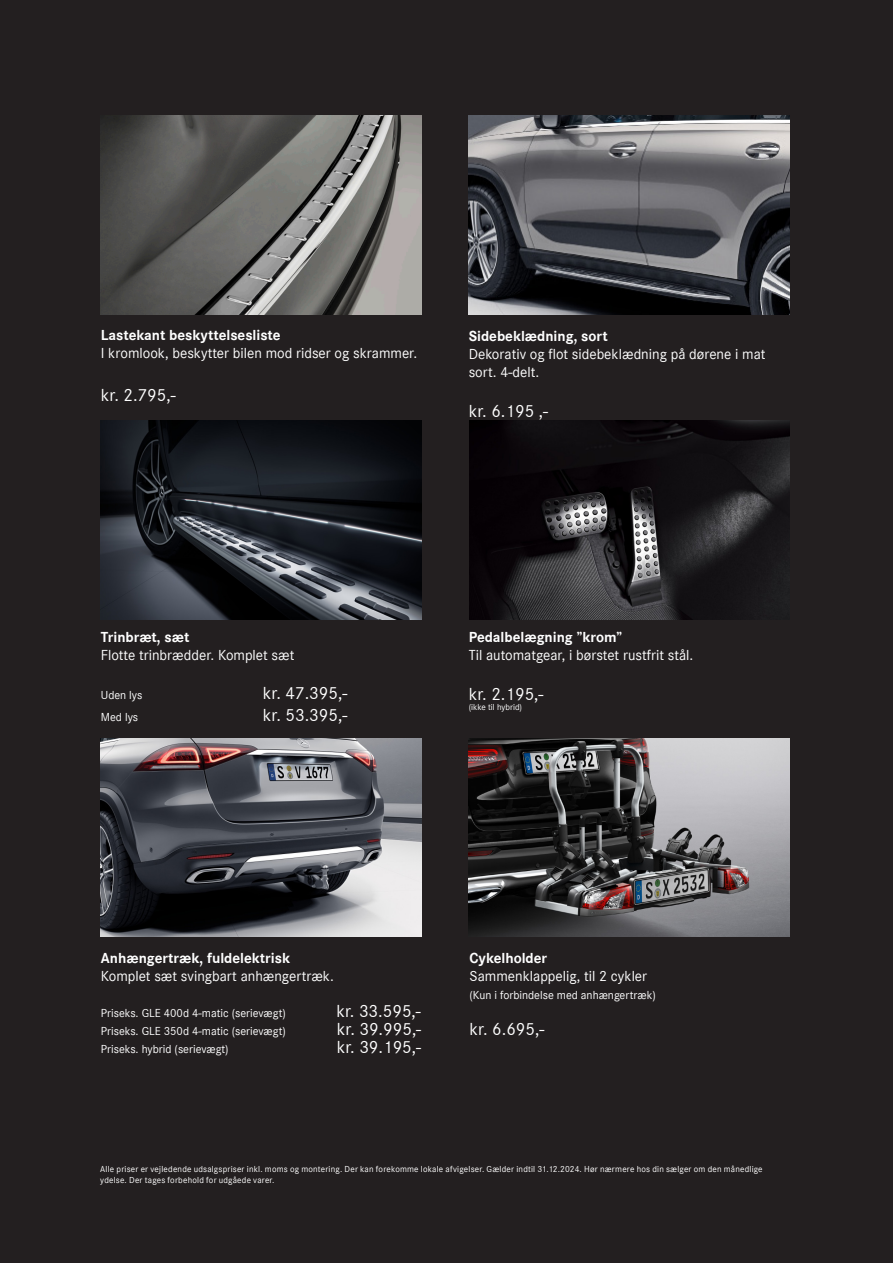
<style>
.page{position:relative;width:893px;height:1263px;background:#231f20}
.page>*{position:absolute;margin:0;border:0;box-sizing:border-box;transform-origin:0 0}
.t1{font:18px "Daimler CS";color:#fff}
.t2{font:15px/18px "Daimler CS";color:#fff}
.t3{font:700 15px "Daimler CS";color:#fff}
.t4{font:12px "Daimler CS";color:#fff}
.t5{font:9px/10.5px "Daimler CS";letter-spacing:.02em;color:#fff}
.t6{font:9px "Daimler CS";color:#fff}
</style>
<div class="page">
<img style="left:101px;top:738px;width:320px;height:199px">
<img style="left:101px;top:115px;width:320px;height:199px">
<img style="left:101px;top:420px;width:320px;height:199px">
<img style="left:469px;top:738px;width:320px;height:199px">
<img style="left:470px;top:420px;width:320px;height:199px">
<img style="left:469px;top:115px;width:320px;height:199px">
<p class="t3" style="left:101px;top:323px;width:181px">Lastekant beskyttelsesliste</p>
<p class="t2" style="left:101px;top:343px;width:318px">I kromlook, beskytter bilen mod ridser og skrammer.</p>
<p class="t1" style="left:101px;top:382px;width:76px">kr. 2.795,-</p>
<p class="t3" style="left:469px;top:324px;width:141px">Sidebeklædning, sort</p>
<p class="t2" style="left:469px;top:344px;width:298px">Dekorativ og flot sidebeklædning på dørene i mat sort. 4-delt.</p>
<p class="t1" style="left:469px;top:398px;width:81px">kr. 6.195 ,-</p>
<p class="t3" style="left:101px;top:625px;width:90px">Trinbræt, sæt</p>
<p class="t2" style="left:101px;top:645px;width:195px">Flotte trinbrædder. Komplet sæt</p>
<p class="t4" style="left:101px;top:686px;width:43px">Uden lys</p>
<p class="t1" style="left:263px;top:680px;width:86px">kr. 47.395,-</p>
<p class="t4" style="left:101px;top:708px;width:39px">Med lys</p>
<p class="t1" style="left:263px;top:702px;width:86px">kr. 53.395,-</p>
<p class="t3" style="left:469px;top:625px;width:155px">Pedalbelægning ”krom”</p>
<p class="t2" style="left:469px;top:645px;width:226px">Til automatgear, i børstet rustfrit stål.</p>
<p class="t1" style="left:469px;top:681px;width:76px">kr. 2.195,-</p>
<p class="t6" style="left:469px;top:701px;width:55px">(ikke til hybrid)</p>
<p class="t3" style="left:101px;top:946px;width:191px">Anhængertræk, fuldelektrisk</p>
<p class="t2" style="left:101px;top:966px;width:234px">Komplet sæt svingbart anhængertræk.</p>
<p class="t4" style="left:101px;top:1004px;width:186px">Priseks. GLE 400d 4-matic (serievægt)</p>
<p class="t1" style="left:336px;top:998px;width:86px">kr. 33.595,-</p>
<p class="t4" style="left:101px;top:1022px;width:186px">Priseks. GLE 350d 4-matic (serievægt)</p>
<p class="t1" style="left:337px;top:1016px;width:86px">kr. 39.995,-</p>
<p class="t4" style="left:101px;top:1040px;width:129px">Priseks. hybrid (serievægt)</p>
<p class="t1" style="left:337px;top:1034px;width:86px">kr. 39.195,-</p>
<p class="t3" style="left:470px;top:946px;width:79px">Cykelholder</p>
<p class="t2" style="left:470px;top:966px;width:179px">Sammenklappelig, til 2 cykler</p>
<p class="t4" style="left:470px;top:986px;width:188px">(Kun i forbindelse med anhængertræk)</p>
<p class="t1" style="left:470px;top:1016px;width:76px">kr. 6.695,-</p>
<p class="t5" style="left:100px;top:1163px;width:664px">Alle priser er vejledende udsalgspriser inkl. moms og montering. Der kan forekomme lokale afvigelser. Gælder indtil 31.12.2024. Hør nærmere hos din sælger om den månedlige ydelse. Der tages forbehold for udgåede varer.</p>
</div>
